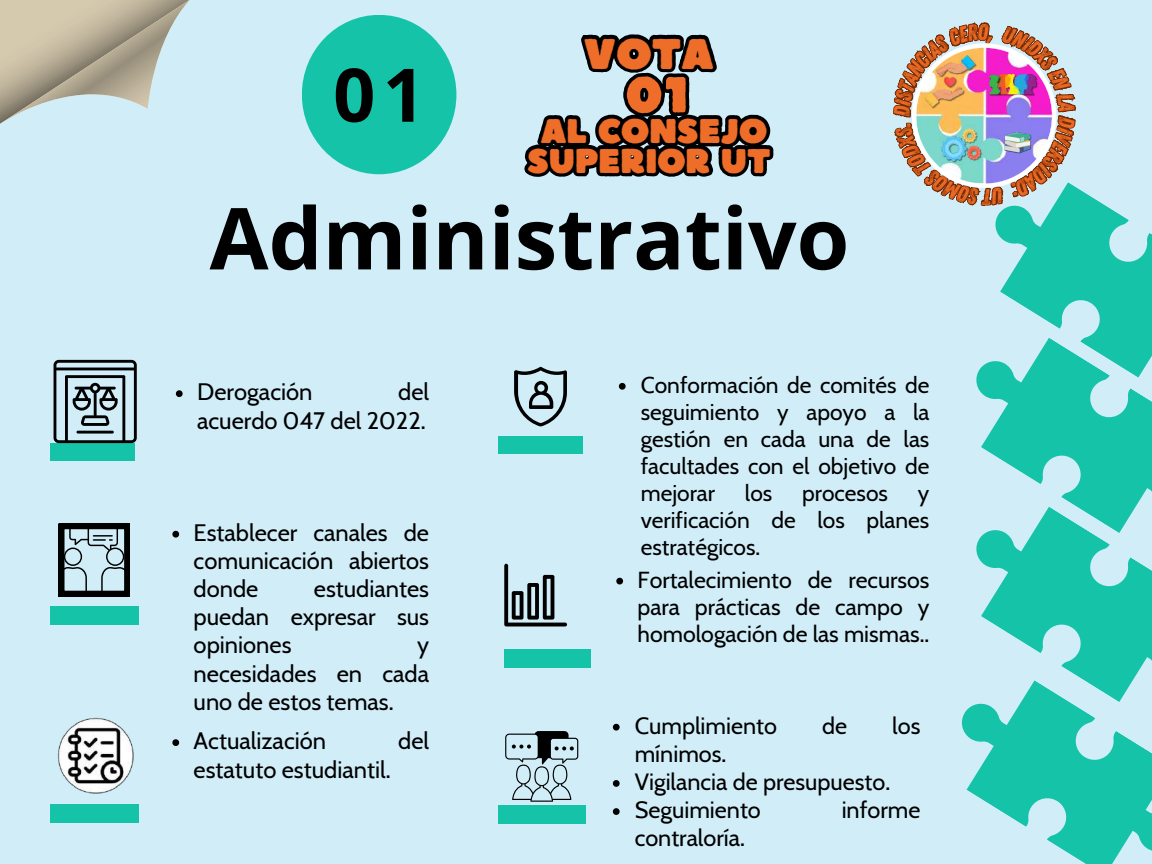
<style>
.page{position:relative;width:1152px;height:864px;background:#d0edf8}
.page>*{position:absolute;margin:0;border:0;box-sizing:border-box;transform-origin:0 0}
.t1{font:700 85.5px "Open Sans";color:#000}
.t2{font:700 73.95px "Open Sans";color:#000}
.t3{font:50.4px "Boulder";color:#ed6d29}
.t4{font:42.9px "Boulder";color:#ed6d29}
.t5{font:34.2px/30px "Boulder";color:#ed6d29;text-align:center}
.t6{font:23.7px/28.2px "Cabin";color:#000;text-align:justify}
.t7{font:23.4px/28.2px "Cabin";color:#000}
.t8{font:23.1px/27px "Cabin";color:#000;text-align:justify}
.t9{font:22.8px/27px "Cabin";color:#000;text-align:justify}
</style>
<div class="page">
<div style="left:50px;top:443px;width:85px;height:18px;background:#15c4a8"></div>
<svg style="left:995px;top:189px;width:157px;height:126px;fill:#15c4a8"></svg>
<div style="left:302px;top:15px;width:154px;height:159px;background:#15c4a8;border-radius:50%"></div>
<svg style="left:976px;top:315px;width:176px;height:169px;fill:#15c4a8"></svg>
<svg style="left:976px;top:484px;width:176px;height:173px;fill:#15c4a8"></svg>
<svg style="left:961px;top:657px;width:191px;height:207px;fill:#15c4a8"></svg>
<svg style="left:0;top:0;width:190px;height:124px"></svg>
<svg style="left:54px;top:360px;width:83px;height:83px"></svg>
<svg style="left:176px;top:390px;width:7px;height:7px"></svg>
<svg style="left:514px;top:367px;width:53px;height:59px"></svg>
<div style="left:498px;top:436px;width:85px;height:18px;background:#15c4a8"></div>
<svg style="left:619px;top:383px;width:7px;height:7px"></svg>
<div style="left:50px;top:606px;width:88px;height:18px;background:#15c4a8"></div>
<svg style="left:59px;top:524px;width:70px;height:72px"></svg>
<svg style="left:172px;top:531px;width:7px;height:7px"></svg>
<div style="left:504px;top:650px;width:86px;height:18px;background:#15c4a8"></div>
<svg style="left:504px;top:564px;width:63px;height:62px"></svg>
<svg style="left:616px;top:578px;width:7px;height:6px"></svg>
<div style="left:499px;top:806px;width:87px;height:18px;background:#15c4a8"></div>
<svg style="left:505px;top:731px;width:73px;height:71px"></svg>
<svg style="left:613px;top:724px;width:7px;height:7px"></svg>
<svg style="left:613px;top:780px;width:7px;height:7px"></svg>
<svg style="left:613px;top:808px;width:7px;height:7px"></svg>
<img style="left:57px;top:718px;width:76px;height:76px">
<svg style="left:172px;top:739px;width:7px;height:7px"></svg>
<div style="left:50px;top:804px;width:88px;height:18px;background:#15c4a8"></div>
<svg style="left:524px;top:34px;width:250px;height:143px"></svg>
<img style="left:893px;top:22px;width:186px;height:188px">
<h2 class="t2" style="left:333px;top:43px;width:93px">01</h2>
<h3 class="t4" style="left:583px;top:26px;width:132px">VOTA</h3>
<h3 class="t3" style="left:625px;top:62px;width:65px">01</h3>
<h3 class="t5" style="left:527px;top:114px;width:245px">AL CONSEJO<br>SUPERIOR UT</h3>
<h1 class="t1" style="left:210px;top:178px;width:641px">Administrativo</h1>
<p class="t6" style="left:197px;top:378px;width:234px;text-align:right">del<br>acuerdo 047 del 2022.</p>
<p class="t9" style="left:641px;top:371px;width:290px">Conformación de comités de seguimiento y apoyo a la gestión en cada una de las facultades con el objetivo de mejorar</p>
<p class="t6" style="left:197px;top:378px;width:117px">Derogación</p>
<p class="t9" style="left:745px;top:479px;width:29px">los</p>
<p class="t9" style="left:802px;top:479px;width:87px">procesos</p>
<p class="t9" style="left:641px;top:479px;width:290px;text-indent:277px">y verificación de los planes estratégicos.</p>
<p class="t6" style="left:194px;top:518px;width:237px">Establecer canales de comunicación abiertos donde</p>
<p class="t8" style="left:638px;top:566px;width:293px">Fortalecimiento de recursos para prácticas de campo y homologación de las mismas..</p>
<p class="t6" style="left:194px;top:575px;width:237px;text-indent:120px">estudiantes puedan expresar sus opiniones</p>
<p class="t6" style="left:194px;top:631px;width:237px;text-indent:224px">y necesidades en cada uno de estos temas.</p>
<p class="t6" style="left:194px;top:727px;width:134px">Actualización</p>
<p class="t6" style="left:398px;top:727px;width:32px">del</p>
<p class="t6" style="left:194px;top:755px;width:199px">estatuto estudiantil.</p>
<p class="t7" style="left:635px;top:711px;width:144px">Cumplimiento</p>
<p class="t7" style="left:822px;top:711px;width:27px">de</p>
<p class="t7" style="left:892px;top:711px;width:30px">los</p>
<p class="t7" style="left:635px;top:740px;width:257px">mínimos.<br>Vigilancia de presupuesto.<br>Seguimiento</p>
<p class="t7" style="left:842px;top:796px;width:80px">informe</p>
<p class="t7" style="left:635px;top:824px;width:112px">contraloría.</p>
</div>
